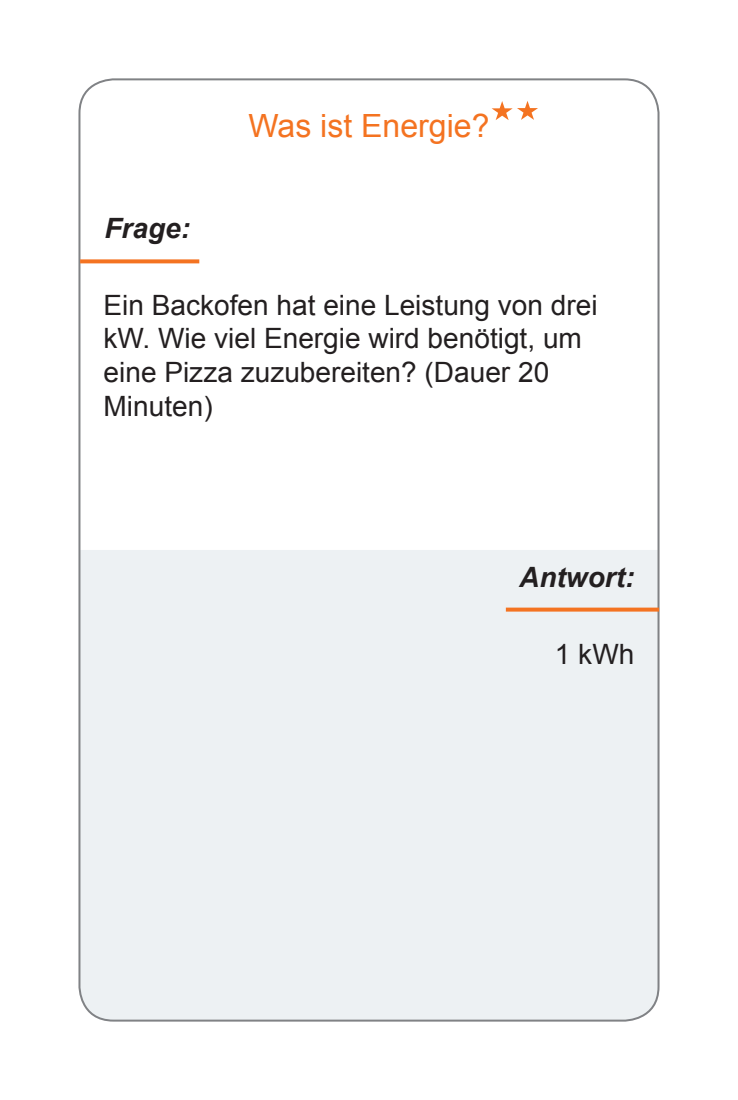
<style>
.page{position:relative;width:738px;height:1100px;background:#fff}
.page>*{position:absolute;margin:0;border:0;box-sizing:border-box;transform-origin:0 0}
.t1{font:32px "Arial";color:#f47321}
.t2{font:28px/33.6px "Arial";color:#231f20}
.t3{font:italic 700 28px "Arial";color:#231f20}
</style>
<div class="page">
<div style="left:81px;top:550px;width:577px;height:470px;background:#edf1f3"></div>
<svg style="left:491px;top:101px;width:46px;height:19px"></svg>
<svg style="left:505px;top:608px;width:153px;height:4px"></svg>
<svg style="left:80px;top:259px;width:119px;height:4px"></svg>
<p class="t3" style="left:104px;top:210px;width:87px">Frage:</p>
<p class="t1" style="left:248px;top:104px;width:242px">Was ist Energie?</p>
<p class="t2" style="left:103px;top:288px;width:495px">Ein Backofen hat eine Leistung von drei kW. Wie viel Energie wird benötigt, um eine Pizza zuzubereiten? (Dauer 20<br>Minuten)</p>
<p class="t3" style="left:518px;top:559px;width:117px">Antwort:</p>
<p class="t2" style="left:554px;top:638px;width:81px">1 kWh</p>
</div>
